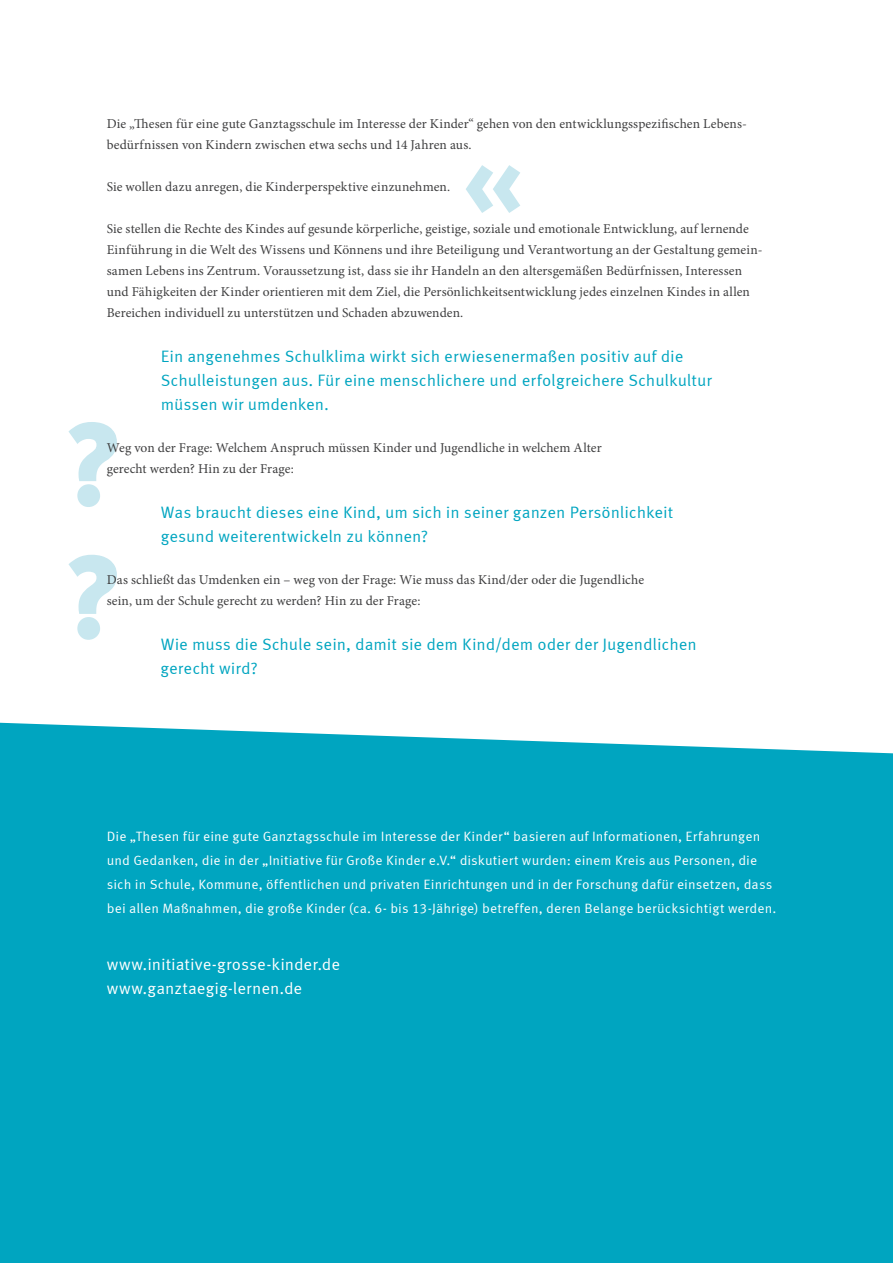
<style>
.page{position:relative;width:893px;height:1263px;background:#fff}
.page>*{position:absolute;margin:0;border:0;box-sizing:border-box;transform-origin:0 0}
.t1{font:16.5px/24px "Meta Correspondence";letter-spacing:-.005em;color:#00a5c0}
.t2{font:16.5px/24px "Meta Correspondence";color:#fff}
.t3{font:13.5px/21px "Minion Pro";letter-spacing:.005em;color:#3e3e3f}
.t4{font:13.5px/24px "Meta Correspondence";letter-spacing:.005em;color:#fff}
</style>
<div class="page">
<div style="left:0;top:723px;width:893px;height:540px;background:#00a5c0"></div>
<svg style="left:68px;top:555px;width:49px;height:85px"></svg>
<svg style="left:68px;top:422px;width:49px;height:85px"></svg>
<svg style="left:466px;top:165px;width:54px;height:48px"></svg>
<p class="t3" style="left:107px;top:113px;width:642px">Die „Thesen für eine gute Ganztagsschule im Interesse der Kinder“ gehen von den entwicklungsspezifischen Lebens&shy;bedürfnissen von Kindern zwischen etwa sechs und 14 Jahren aus.</p>
<p class="t3" style="left:107px;top:176px;width:345px">Sie wollen dazu anregen, die Kinderperspektive einzunehmen.</p>
<p class="t3" style="left:107px;top:218px;width:657px">Sie stellen die Rechte des Kindes auf gesunde körperliche, geistige, soziale und emotionale Entwicklung, auf lernende Einführung in die Welt des Wissens und Könnens und ihre Beteiligung und Verantwortung an der Gestaltung gemein&shy;samen Lebens ins Zentrum. Voraussetzung ist, dass sie ihr Handeln an den altersgemäßen Bedürfnissen, Interessen und Fähigkeiten der Kinder orientieren mit dem Ziel, die Persönlichkeitsentwicklung jedes einzelnen Kindes in allen Bereichen individuell zu unterstützen und Schaden abzuwenden.</p>
<p class="t1" style="left:161px;top:344px;width:553px">Ein angenehmes Schulklima wirkt sich erwiesenermaßen positiv auf die<br>Schulleistungen aus. Für eine menschlichere und erfolgreichere Schulkultur müssen wir umdenken.</p>
<p class="t3" style="left:107px;top:437px;width:496px">Weg von der Frage: Welchem Anspruch müssen Kinder und Jugendliche in welchem Alter gerecht werden? Hin zu der Frage:</p>
<p class="t1" style="left:161px;top:500px;width:514px">Was braucht dieses eine Kind, um sich in seiner ganzen Persönlichkeit gesund weiterentwickeln zu können?</p>
<p class="t3" style="left:107px;top:569px;width:539px">Das schließt das Umdenken ein – weg von der Frage: Wie muss das Kind/der oder die Jugendliche sein, um der Schule gerecht zu werden? Hin zu der Frage:</p>
<p class="t1" style="left:160px;top:632px;width:538px">Wie muss die Schule sein, damit sie dem Kind/dem oder der Jugendlichen gerecht wird?</p>
<p class="t4" style="left:107px;top:824px;width:671px">Die „Thesen für eine gute Ganztagsschule im Interesse der Kinder“ basieren auf Informationen, Erfahrungen und Gedanken, die in der „Initiative für Große Kinder e.V.“ diskutiert wurden: einem Kreis aus Personen, die sich in Schule, Kommune, öffentlichen und privaten Einrichtungen und in der Forschung dafür einsetzen, dass bei allen Maßnahmen, die große Kinder (ca. 6- bis 13-Jährige) betreffen, deren Belange berücksichtigt werden.</p>
<p class="t2" style="left:107px;top:952px;width:235px">www.initiative-grosse-kinder.de www.ganztaegig-lernen.de</p>
</div>
